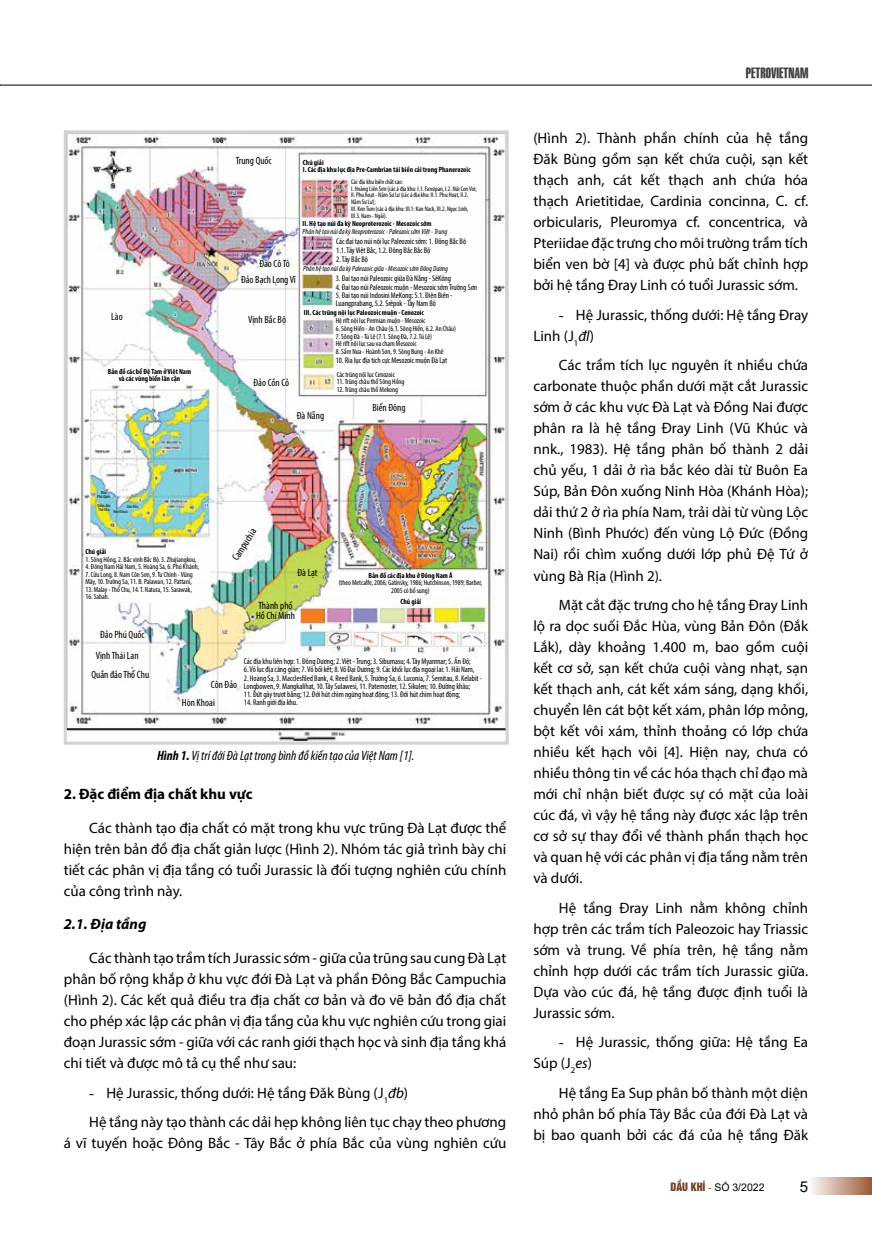
<style>
.page{position:relative;width:872px;height:1234px;background:#fff}
.page>*{position:absolute;margin:0;border:0;box-sizing:border-box;transform-origin:0 0}
.t1{font:15px/21px "Myriad Pro";color:#000;text-align:justify}
.t2{font:700 15px "Myriad Pro";color:#000}
.t3{font:italic 700 15px "Myriad Pro";color:#000}
.t4{font:15px "Arial";color:#000}
.t5{font:14.25px "SFU Swiss BT Extra Compressed";color:#414042}
.t6{font:italic condensed 13.5px "Myriad Pro";color:#000}
.t7{font:condensed 10.5px/16.2px "Myriad Pro";color:#000}
.t8{font:10.5px "Arial";color:#000}
.t9{font:condensed 8.25px/8.2px "Myriad Pro";letter-spacing:-.005em;color:#000}
.t10{font:condensed 7.5px/7.5px "Myriad Pro";letter-spacing:-.005em;color:#000}
.t11{font:700 condensed 7.5px/7.5px "Myriad Pro";color:#000}
.t12{font:italic condensed 7.5px "Myriad Pro";color:#000}
.t13{font:condensed 6.75px/6.8px "Myriad Pro";letter-spacing:-.005em;color:#000}
.t14{font:condensed 4.5px/4.5px "Myriad Pro";color:#000}
.s1{font-weight:700}
.s2{font-family:"Times New Roman"}
.s3{font-style:italic}
.s4{font-family:"UTM Helvet Ins";color:#733c27}
.s5{font-family:"Times New Roman";color:#733c27}
</style>
<div class="page">
<hr style="left:0;top:85px;width:872px;height:1px;background:#000">
<div style="left:808px;top:1177px;width:64px;height:17px;background:linear-gradient(to right,#fefefd,#9e5b38)"></div>
<img style="left:68px;top:134px;width:437px;height:606px">
<div style="left:64px;top:130px;width:445px;height:614px;border:3px solid #d1d3d4"></div>
<p class="t7" style="left:111px;top:308px;width:13px">Lào</p>
<p class="t11" style="left:108px;top:367px;width:85px;text-align:center">Bản đồ các bể Đệ Tam ở Việt Nam và các vùng biển lân cận</p>
<p class="t14" style="left:97px;top:490px;width:15px;text-align:center">Đảo<br>Phú Quốc</p>
<p class="t14" style="left:97px;top:503px;width:15px">Quần đảo<br>Thổ Chu</p>
<p class="t14" style="left:113px;top:503px;width:26px;line-height:5.2px;text-indent:14px">Côn Đảo<br>Hòn Khoai</p>
<p class="t11" style="left:85px;top:547px;width:22px">Chú giải</p>
<p class="t10" style="left:85px;top:555px;width:112px">1. Sông Hồng, 2. Bắc vịnh Bắc Bộ. 3. Zhujiangkou,</p>
<p class="t10" style="left:85px;top:562px;width:115px">4. Đông Nam Hải Nam, 5. Hoàng Sa, 6. Phú Khánh,</p>
<p class="t10" style="left:85px;top:570px;width:109px">7. Cửu Long, 8. Nam Côn Sơn, 9. Tư Chính - Vũng<br>Mây, 10. Trường Sa, 11. B. Palawan, 12. Pattani,</p>
<p class="t10" style="left:85px;top:585px;width:108px">13. Malay - Thổ Chu, 14. T. Natura, 15. Sarawak,</p>
<p class="t10" style="left:85px;top:592px;width:25px">16. Sabah.</p>
<p class="t7" style="left:100px;top:626px;width:46px">Đảo Phú Quốc</p>
<p class="t7" style="left:236px;top:152px;width:38px">Trung Quốc</p>
<p class="t11" style="left:303px;top:158px;width:169px">Chú giải<br>I. Các địa khu lục địa Pre-Cambrian tái biến cải trong Phanerozoic</p>
<p class="t13" style="left:351px;top:178px;width:127px">Các địa khu biến chất cao:<br>I. Hoàng Liên Sơn (các á địa khu: I.1. Fansipan, I.2. Núi Con Voi; II. Phu hoạt - Nậm Sư Lư (các á địa khu: II.1. Phu Hoạt, II.2.<br>Nậm Sư Lư);<br>III. Kon Tum (các á địa khu: III.1: Kan Nack, III.2. Ngọc Linh, III.3. Nam - Ngãi).</p>
<p class="t9" style="left:336px;top:237px;width:131px;line-height:9px">Các đai tạo núi nội lục Paleozoic sớm: 1. Đông Bắc Bộ<br>1.1. Tây Việt Bắc, 1.2. Đông Bắc Bắc Bộ</p>
<p class="t9" style="left:336px;top:255px;width:33px">2. Tây Bắc Bộ</p>
<p class="t9" style="left:336px;top:274px;width:117px">3. Đai tạo núi Paleozoic giữa Đà Nẵng - SêKông</p>
<p class="t9" style="left:336px;top:283px;width:143px">4. Đai tạo núi Paleozoic muộn - Mesozoic sớm Trường Sơn</p>
<p class="t9" style="left:336px;top:291px;width:118px">5. Đai tạo núi Indosini MeKong: 5.1. Điện Biên -<br>Luangprabang, 5.2. Srêpok - Tây Nam Bộ</p>
<p class="t11" style="left:303px;top:220px;width:130px">II. Hệ tạo núi đa kỳ Neoproterozoic - Mesozoic sớm</p>
<p class="t12" style="left:303px;top:227px;width:146px">Phân hệ tạo núi đa kỳ Neoproterozoic - Paleozoic sớm Việt - Trung</p>
<p class="t7" style="left:241px;top:255px;width:56px;text-indent:18px">Đảo Cô Tô<br>Đảo Bạch Long Vĩ</p>
<p class="t12" style="left:303px;top:264px;width:146px">Phân hệ tạo núi đa kỳ Paleozoic giữa - Mesozoic sớm Đông Dương</p>
<p class="t11" style="left:304px;top:308px;width:122px">III. Các trũng nội lục Paleozoic muộn - Cenozoic</p>
<p class="t7" style="left:248px;top:311px;width:39px">Vịnh Bắc Bộ</p>
<p class="t10" style="left:336px;top:317px;width:91px">Hệ rift nội lục Permian muộn - Mesozoic</p>
<p class="t10" style="left:336px;top:324px;width:122px">6. Sông Hiến - An Châu (6.1. Sông Hiến, 6.2. An Châu)</p>
<p class="t10" style="left:336px;top:332px;width:98px">7. Sông Đà - Tú Lệ (7.1. Sông Đà, 7.2. Tú Lệ)<br>Hệ rift nội lục sau va chạm Mesozoic</p>
<p class="t10" style="left:336px;top:347px;width:109px">8. Sầm Nưa - Hoành Sơn, 9. Sông Bung - An Khê</p>
<p class="t10" style="left:337px;top:370px;width:60px">Các trũng nội lục Cenozoic</p>
<p class="t10" style="left:337px;top:378px;width:69px">11. Trũng châu thổ Sông Hồng</p>
<p class="t10" style="left:337px;top:385px;width:63px">12. Trũng châu thổ Mekong</p>
<p class="t9" style="left:336px;top:356px;width:113px">10. Rìa lục địa tích cực Mesozoic muộn Đà Lạt</p>
<p class="t7" style="left:253px;top:374px;width:37px">Đảo Cồn Cỏ</p>
<p class="t7" style="left:297px;top:407px;width:29px">Đà Nẵng</p>
<p class="t7" style="left:372px;top:399px;width:35px">Biển Đông</p>
<p class="t7" style="left:228px;top:554px;width:37px;rotate:-57deg">Campuchia</p>
<p class="t7" style="left:297px;top:563px;width:22px">Đà Lạt</p>
<p class="t7" style="left:256px;top:600px;width:40px;line-height:10.5px">Thành phố<br>Hồ Chí Minh</p>
<p class="t11" style="left:368px;top:571px;width:85px">Bản đồ các địa khu ở Đông Nam Á</p>
<p class="t10" style="left:339px;top:579px;width:145px;text-align:center">(theo Metcalfe, 2006; Gatinsky, 1986; Hutchinson, 1989; Barber,<br>2005 có bổ sung)</p>
<p class="t11" style="left:400px;top:597px;width:22px">Chú giải</p>
<p class="t7" style="left:96px;top:647px;width:44px">Vịnh Thái Lan</p>
<p class="t7" style="left:91px;top:666px;width:59px">Quần đảo Thổ Chu</p>
<p class="t9" style="left:244px;top:657px;width:228px">Các địa khu liên hợp: 1. Đông Dương; 2. Việt - Trung; 3. Sibumasu; 4. Tây Myanmar; 5. Ấn Độ;</p>
<p class="t9" style="left:244px;top:665px;width:232px">6. Vỏ lục địa căng giãn; 7. Vỏ bối kết; 8. Vỏ Đại Dương; 9. Các khối lục địa ngoại lai: 1. Hải Nam,</p>
<p class="t9" style="left:244px;top:673px;width:240px">2. Hoàng Sa, 3. Macclesfiled Bank, 4. Reed Bank, 5. Trường Sa, 6. Luconia, 7. Semitau, 8. Kelabit -<br>Longbowen, 9. Mangkalihat, 10. Tây Sulawesi, 11. Patemoster, 12. Sikulen; 10. Đường khâu;</p>
<p class="t9" style="left:244px;top:690px;width:218px">11. Đứt gãy trượt bằng; 12. Đới hút chìm ngừng hoạt động; 13. Đới hút chìm hoạt động;</p>
<p class="t9" style="left:244px;top:698px;width:55px">14. Ranh giới địa khu.</p>
<p class="t7" style="left:182px;top:676px;width:57px;line-height:17.2px;text-indent:29px">Côn Đảo<br>Hòn Khoai</p>
<p class="t6" style="left:157px;top:746px;width:259px"><span class="s1">Hình 1.</span> Vị trí đới Đà Lạt trong bình đồ kiến tạo của Việt Nam [1].</p>
<p class="t2" style="left:64px;top:783px;width:190px">2. Đặc điểm địa chất khu vực</p>
<p class="t1" style="left:64px;top:816px;width:444px;text-indent:26px">Các thành tạo địa chất có mặt trong khu vực trũng Đà Lạt được thể hiện trên bản đồ địa chất giản lược (Hình 2). Nhóm tác giả trình bày chi tiết các phân vị địa tầng có tuổi Jurassic là đối tượng nghiên cứu chính của công trình này.</p>
<p class="t3" style="left:64px;top:914px;width:84px">2.1. Địa tầng</p>
<p class="t1" style="left:64px;top:947px;width:444px;text-indent:26px">Các thành tạo trầm tích Jurassic sớm - giữa của trũng sau cung Đà Lạt phân bố rộng khắp ở khu vực đới Đà Lạt và phần Đông Bắc Campuchia (Hình 2). Các kết quả điều tra địa chất cơ bản và đo vẽ bản đồ địa chất cho phép xác lập các phân vị địa tầng của khu vực nghiên cứu trong giai đoạn Jurassic sớm - giữa với các ranh giới thạch học và sinh địa tầng khá chi tiết và được mô tả cụ thể như sau:</p>
<p class="t1" style="left:89px;top:1077px;width:418px;line-height:29.5px"><span class="s2">-</span> Hệ Jurassic, thống dưới: Hệ tầng Đăk Bùng (J<sub>1</sub><span class="s3">đb</span>)<br>Hệ tầng này tạo thành các dải hẹp không liên tục chạy theo phương</p>
<p class="t1" style="left:64px;top:1132px;width:444px">á vĩ tuyến hoặc Đông Bắc - Tây Bắc ở phía Bắc của vùng nghiên cứu</p>
<p class="t5" style="left:746px;top:62px;width:64px">PETROVIETNAM</p>
<p class="t1" style="left:533px;top:127px;width:276px">(Hình 2). Thành phần chính của hệ tầng Đăk Bùng gồm sạn kết chứa cuội, sạn kết thạch anh, cát kết thạch anh chứa hóa thạch Arietitidae, Cardinia concinna, C. cf. orbicularis, Pleuromya cf. concentrica, và Pteriidae đặc trưng cho môi trường trầm tích biển ven bờ [4] và được phủ bất chỉnh hợp bởi hệ tầng Đray Linh có tuổi Jurassic sớm.</p>
<p class="t1" style="left:533px;top:304px;width:276px;text-indent:26px"><span class="s2">-</span> Hệ Jurassic, thống dưới: Hệ tầng Đray<br>Linh (J<sub>1</sub><span class="s3">đl</span>)</p>
<p class="t1" style="left:533px;top:354px;width:276px;text-indent:26px">Các trầm tích lục nguyên ít nhiều chứa carbonate thuộc phần dưới mặt cắt Jurassic sớm ở các khu vực Đà Lạt và Đồng Nai được phân ra là hệ tầng Đray Linh (Vũ Khúc và nnk., 1983). Hệ tầng phân bố thành 2 dải chủ yếu, 1 dải ở rìa bắc kéo dài từ Buôn Ea Súp, Bản Đôn xuống Ninh Hòa (Khánh Hòa); dải thứ 2 ở rìa phía Nam, trải dài từ vùng Lộc Ninh (Bình Phước) đến vùng Lộ Đức (Đồng Nai) rồi chìm xuống dưới lớp phủ Đệ Tứ ở vùng Bà Rịa (Hình 2).</p>
<p class="t1" style="left:533px;top:594px;width:276px;text-indent:26px">Mặt cắt đặc trưng cho hệ tầng Đray Linh lộ ra dọc suối Đắc Hùa, vùng Bản Đôn (Đắk Lắk), dày khoảng 1.400 m, bao gồm cuội kết cơ sở, sạn kết chứa cuội vàng nhạt, sạn kết thạch anh, cát kết xám sáng, dạng khối, chuyển lên cát bột kết xám, phân lớp mỏng, bột kết vôi xám, thỉnh thoảng có lớp chứa nhiều kết hạch vôi [4]. Hiện nay, chưa có nhiều thông tin về các hóa thạch chỉ đạo mà mới chỉ nhận biết được sự có mặt của loài cúc đá, vì vậy hệ tầng này được xác lập trên cơ sở sự thay đổi về thành phần thạch học và quan hệ với các phân vị địa tầng nằm trên và dưới.</p>
<p class="t1" style="left:533px;top:896px;width:276px;text-indent:26px">Hệ tầng Đray Linh nằm không chỉnh hợp trên các trầm tích Paleozoic hay Triassic sớm và trung. Về phía trên, hệ tầng nằm chỉnh hợp dưới các trầm tích Jurassic giữa.<br>Dựa vào cúc đá, hệ tầng được định tuổi là Jurassic sớm.</p>
<p class="t1" style="left:533px;top:1031px;width:276px;text-indent:26px"><span class="s2">-</span> Hệ Jurassic, thống giữa: Hệ tầng Ea<br>Súp (J<sub>2</sub><span class="s3">es</span>)</p>
<p class="t1" style="left:533px;top:1081px;width:276px;text-indent:26px">Hệ tầng Ea Sup phân bố thành một diện nhỏ phân bố phía Tây Bắc của đới Đà Lạt và bị bao quanh bởi các đá của hệ tầng Đăk</p>
<p class="t8" style="left:670px;top:1179px;width:96px"><span class="s4">DẦU KHÍ</span> <span class="s5">-</span> SỐ 3/2022</p>
<p class="t4" style="left:800px;top:1175px;width:10px">5</p>
</div>
